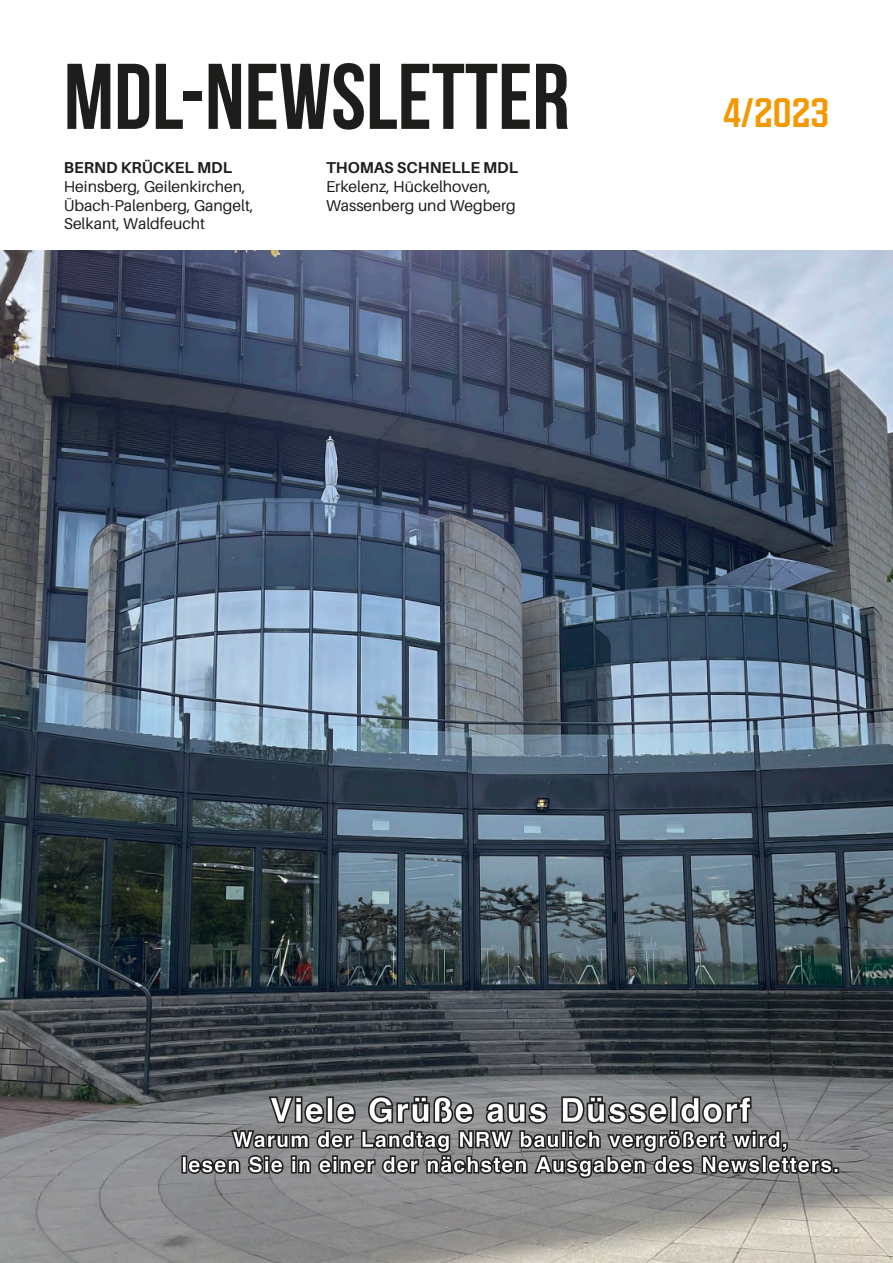
<style>
.page{position:relative;width:893px;height:1263px;background:#fff}
.page>*{position:absolute;margin:0;border:0;box-sizing:border-box;transform-origin:0 0}
.t1{font:93px "Bebas Neue";color:#1d1d1b}
.t2{font:500 36px "Redwing";color:#f49800}
.t3{font:700 33px "Helvetica";letter-spacing:.06em;color:#fff}
.t4{font:700 21px/25.2px "Helvetica";letter-spacing:.06em;color:#fff;text-align:center}
.t5{font:15.75px/18.8px "Aileron";color:#1d1d1b}
.t6{font:700 15.75px "Aileron";color:#1d1d1b}
</style>
<div class="page">
<img style="left:0;top:250px;width:893px;height:1013px">
<svg style="left:269px;top:1096px;width:482px;height:28px;background:#717274"></svg>
<svg style="left:181px;top:1130px;width:658px;height:48px;background:#737475"></svg>
<h1 class="t1" style="left:64px;top:59px;width:507px">MDL-NEWSLETTER</h1>
<p class="t6" style="left:64px;top:161px;width:170px">BERND KRÜCKEL MDL</p>
<p class="t5" style="left:64px;top:178px;width:191px">Heinsberg, Geilenkirchen,<br>Übach-Palenberg, Gangelt,<br>Selkant, Waldfeucht</p>
<p class="t6" style="left:326px;top:161px;width:194px">THOMAS SCHNELLE MDL</p>
<p class="t5" style="left:326px;top:178px;width:191px">Erkelenz, Hückelhoven,<br>Wassenberg und Wegberg</p>
<h2 class="t2" style="left:723px;top:91px;width:107px">4/2023</h2>
<h3 class="t3" style="left:270px;top:1097px;width:482px">Viele Grüße aus Düsseldorf</h3>
<h3 class="t4" style="left:181px;top:1128px;width:659px">Warum der Landtag NRW baulich vergrößert wird,<br>lesen Sie in einer der nächsten Ausgaben des Newsletters.</h3>
</div>
